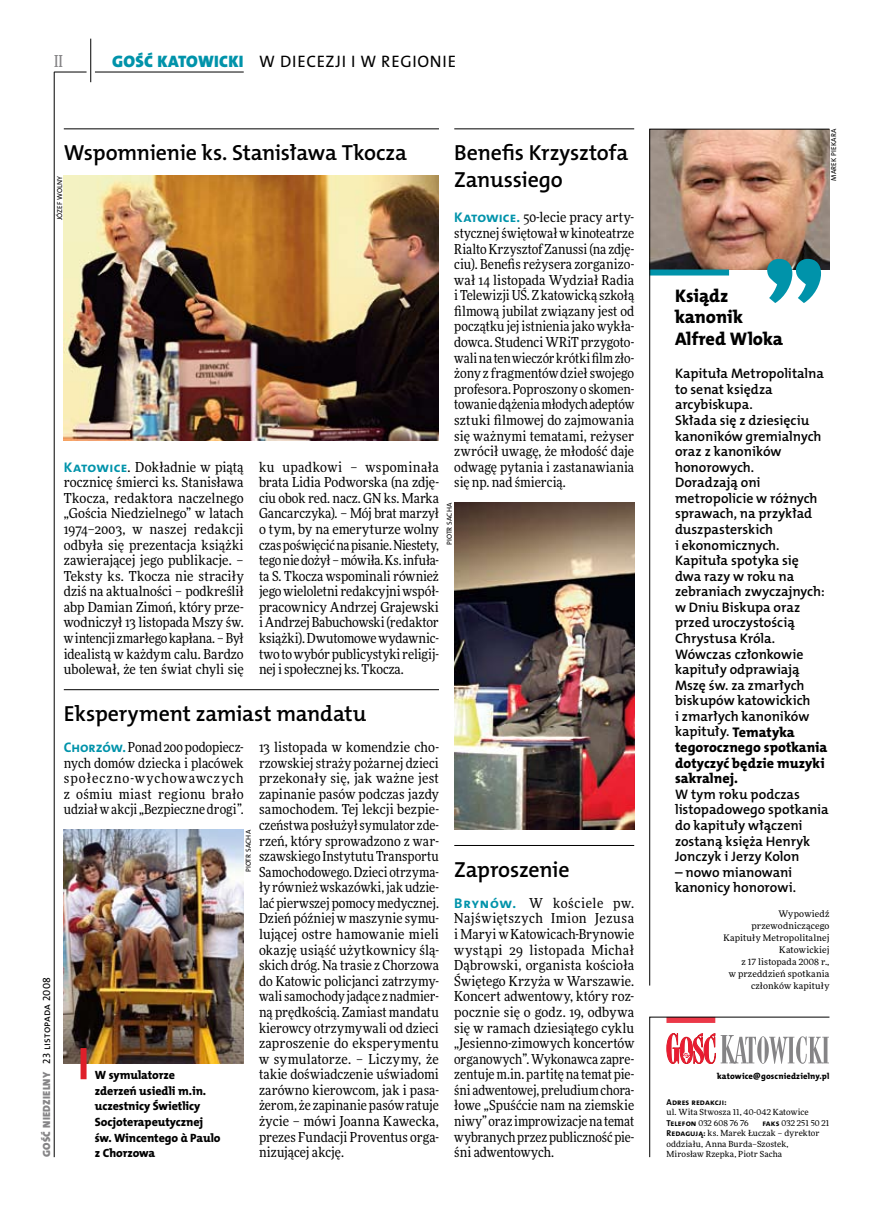
<style>
.page{position:relative;width:872px;height:1221px;background:#fff}
.page>*{position:absolute;margin:0;border:0;box-sizing:border-box;transform-origin:0 0}
.t1{font:21.9px/26.7px "The Mix HP6 Se Bld";letter-spacing:-.01em;color:#000}
.t2{font:18.3px/21.6px "The Mix HP8 Ex Bld";color:#000}
.t3{font:16.65px "The Mix HP5 Plain";color:#000}
.t4{font:16.65px "The Mix HP9 Blk";letter-spacing:.02em;color:#0093aa}
.t5{font:500 16.5px "Freeday Narrow";color:#858486;scale:.9 1}
.t6{font:14.1px/15.6px "The Mix HP8 Ex Bld";letter-spacing:.005em;color:#000}
.t7{font:13.8px/15.6px "Freeday Narrow News";color:#000;text-align:justify}
.t8{font:13.8px/15.6px "The Mix HP6 Se Bld";letter-spacing:-.005em;color:#000}
.t9{font:12px/15.6px "The Mix HP8 Ex Bld";letter-spacing:-.005em;color:#000}
.t10{font:10.5px "The Mix HP5 Plain";letter-spacing:.015em;color:#000}
.t11{font:9px/12px "Freeday News";letter-spacing:.015em;color:#000;text-align:right}
.t12{font:8.55px "The Mix HP8 Ex Bld";letter-spacing:.02em;color:#000}
.t13{font:8.55px "The Mix HP7 Bld";letter-spacing:.005em;color:#000}
.t14{font:8.4px/10.5px "Freeday News";letter-spacing:.01em;color:#000}
.t15{font:7.2px "The Mix HP5 Plain";letter-spacing:.015em;color:#000}
.s1{font-family:"The Mix HP7 Bld";font-size:13.95px;color:#0093aa}
.s2{font-family:"The Mix HP9 Blk";color:#858486}
.s3{font-family:"The Mix HP8 Ex Bld";font-size:14.1px}
.s4{font-family:"The Mix HP7 Bld";font-size:8.55px}
</style>
<div class="page">
<hr style="left:54px;top:72px;width:1px;height:1085px;background:#000">
<hr style="left:90px;top:39px;width:1px;height:43px;background:#000">
<hr style="left:54px;top:72px;width:33px;height:1px;background:#000">
<hr style="left:95px;top:72px;width:149px;height:1px;background:#000">
<svg style="left:649px;top:1016px;width:181px;height:141px"></svg>
<hr style="left:64px;top:129px;width:375px;height:1px;background:#000">
<hr style="left:64px;top:689px;width:375px;height:1px;background:#000">
<img style="left:64px;top:176px;width:375px;height:264px">
<img style="left:454px;top:503px;width:180px;height:327px">
<svg style="left:649px;top:129px;width:181px;height:856px"></svg>
<svg style="left:767px;top:259px;width:54px;height:44px"></svg>
<hr style="left:454px;top:129px;width:180px;height:1px;background:#000">
<hr style="left:454px;top:845px;width:180px;height:1px;background:#000">
<img style="left:64px;top:830px;width:180px;height:233px">
<div style="left:81px;top:1048px;width:6px;height:31px;background:#df1f2a"></div>
<p class="t5" style="left:54px;top:50px;width:11px">II</p>
<p class="t4" style="left:112px;top:50px;width:133px">GOŚĆ KATOWICKI</p>
<p class="t3" style="left:259px;top:50px;width:198px">W DI ECEZJI I W REGIONIE</p>
<h1 class="t1" style="left:454px;top:139px;width:176px">Benefis Krzysztofa<br>Zanussiego</h1>
<p class="t7" style="left:454px;top:209px;width:181px"><span class="s1">Katowice.</span> 50-lecie pracy arty&shy;stycznej świętował w kinoteatrze Rialto Krzysztof Zanussi (na zdję&shy;ciu). Benefis reżysera zorganizo&shy;wał 14 listopada Wydział Radia iTelewizji UŚ. Z katowicką szkołą filmową jubilat związany jest od początku jej istnienia jako wykła&shy;dowca. Studenci WRiT przygoto&shy;wali na ten wieczór krótki film zło&shy;żony z fragmentów dzieł swojego profesora. Poproszony o skomen&shy;towanie dążenia młodych adeptów sztuki filmowej do zajmowania się ważnymi tematami, reżyser zwrócił uwagę, że młodość daje odwagę pytania i zastanawiania się np. nad śmiercią.</p>
<h1 class="t1" style="left:64px;top:139px;width:345px">Wspomnienie ks. Stanisława Tkocza</h1>
<p class="t15" style="left:55px;top:220px;width:46px;rotate:-90deg">JÓZEF WOLNY</p>
<p class="t7" style="left:64px;top:459px;width:181px"><span class="s1">Katowice</span>. Dokładnie w piątą rocznicę śmierci ks. Stanisława Tkocza, redaktora naczelnego „Gościa Niedzielnego” w latach 1974–2003, w naszej redakcji odbyła się prezentacja książki zawierającej jego publikacje. – Teksty ks. Tkocza nie straciły dziś na aktualności – podkreślił abp Damian Zimoń, który prze&shy;wodniczył 13 listopada Mszy św. wintencji zmarłego kapłana. – Był idealistą w każdym calu. Bardzo ubolewał, że ten świat chyli się</p>
<p class="t7" style="left:259px;top:459px;width:181px">ku upadkowi – wspominała brata Lidia Podworska (na zdję&shy;ciu obok red. nacz. GN ks. Marka Gancarczyka). – Mój brat marzył o tym, by na emeryturze wolny czas poświęcić napisanie. Niestety, tego niedożył – mówiła. Ks.infuła&shy;ta S. Tkocza wspominali również jego wieloletni redakcyjni współ&shy;pracownicy Andrzej Grajewski iAndrzej Babuchowski (redaktor książki). Dwutomowe wydawnic&shy;two towybór publicystyki religij&shy;nej ispołecznej ks. Tkocza.</p>
<p class="t15" style="left:445px;top:545px;width:43px;rotate:-90deg">PIOTR SACHA</p>
<p class="t10" style="left:40px;top:1156px;width:181px;rotate:-90deg"><span class="s2">GOŚĆ NIEDZIELNY</span> 23 LISTOPADA 2008</p>
<h1 class="t1" style="left:64px;top:700px;width:304px">Eksperyment zamiast mandatu</h1>
<p class="t7" style="left:64px;top:739px;width:181px"><span class="s1">Chorzów.</span> Ponad 200 podopiecz&shy;nych domów dziecka i placówek społeczno-wychowawczych z ośmiu miast regionu brało udział wakcji „Bezpieczne drogi”.</p>
<p class="t7" style="left:259px;top:739px;width:181px">13 listopada w komendzie cho&shy;rzowskiej straży pożarnej dzieci przekonały się, jak ważne jest zapinanie pasów podczas jazdy samochodem. Tej lekcji bezpie&shy;czeństwa posłużył symulator zde&shy;rzeń, który sprowadzono z war&shy;szawskiego Instytutu Transportu Samochodowego. Dzieci otrzyma&shy;ły również wskazówki, jak udzie&shy;lać pierwszej pomocy medycznej.<br>Dzień później w maszynie symu&shy;lującej ostre hamowanie mieli okazję usiąść użytkownicy ślą&shy;skich dróg. Na trasie z Chorzowa do Katowic policjanci zatrzymy&shy;wali samochody jadące znadmier&shy;ną prędkością. Zamiast mandatu kierowcy otrzymywali od dzieci zaproszenie do eksperymentu w symulatorze. – Liczymy, że takie doświadczenie uświadomi zarówno kierowcom, jak i pasa&shy;żerom, że zapinanie pasów ratuje życie – mówi Joanna Kawecka, prezes Fundacji Proventus orga&shy;nizującej akcję.</p>
<p class="t15" style="left:244px;top:872px;width:43px;rotate:-90deg">PIOTR SACHA</p>
<p class="t9" style="left:95px;top:1067px;width:127px">W symulatorze<br>zderzeń usiedli m.in. uczestnicy Świetlicy<br>Socjoterapeutycznej św. Wincentego à Paulo z Chorzowa</p>
<h1 class="t1" style="left:454px;top:856px;width:117px">Zaproszenie</h1>
<p class="t7" style="left:454px;top:895px;width:181px"><span class="s1">Brynów.</span> W kościele pw.<br>Najświętszych Imion Jezusa i Maryi w Katowicach-Brynowie wystąpi 29 listopada Michał Dąbrowski, organista kościoła Świętego Krzyża w Warszawie.<br>Koncert adwentowy, który roz&shy;pocznie się o godz. 19, odbywa się w ramach dziesiątego cyklu „Jesienno-zimowych koncertów organowych”. Wykonawca zapre&shy;zentuje m.in. partitę na temat pie&shy;śni adwentowej, preludium chora&shy;łowe „Spuśćcie nam na ziemskie niwy” oraz improwizacje na temat wybranych przez publiczność pie&shy;śni adwentowych.</p>
<p class="t15" style="left:829px;top:181px;width:53px;rotate:-90deg">MAREK PIEKARA</p>
<h2 class="t2" style="left:675px;top:285px;width:110px">Ksiądz kanonik<br>Alfred Wloka</h2>
<p class="t8" style="left:675px;top:366px;width:151px">Kapituła Metropolitalna to senat księdza arcybiskupa.<br>Składa się z dziesięciu kanoników gremialnych oraz z kanoników honorowych.<br>Doradzają oni metropolicie w różnych sprawach, na przykład duszpasterskich<br>i ekonomicznych.<br>Kapituła spotyka się dwa razy w roku na zebraniach zwyczajnych: w Dniu Biskupa oraz przed uroczystością<br>Chrystusa Króla.<br>Wówczas członkowie kapituły odprawiają<br>Mszę św. za zmarłych biskupów katowickich<br>i zmarłych kanoników kapituły. <span class="s3">Tematyka</span></p>
<p class="t6" style="left:675px;top:739px;width:154px">tegorocznego spotkania dotyczyć będzie muzyki sakralnej.</p>
<p class="t8" style="left:675px;top:786px;width:155px">W tym roku podczas listopadowego spotkania do kapituły włączeni zostaną księża Henryk<br>Jonczyk i Jerzy Kolon</p>
<p class="t8" style="left:675px;top:864px;width:122px">– nowo mianowani kanonicy honorowi.</p>
<p class="t11" style="left:723px;top:907px;width:107px">Wypowiedź przewodniczącego<br>Kapituły Metropolitalnej<br>Katowickiej<br>z 17 listopada 2008 r.,<br>w przeddzień spotkania członków kapituły</p>
<p class="t12" style="left:717px;top:1070px;width:114px">katowice@goscniedzielny.pl</p>
<p class="t13" style="left:666px;top:1096px;width:62px">Adres redakcji:</p>
<p class="t14" style="left:666px;top:1106px;width:144px">ul. Wita Stwosza 11, 40-042 Katowice<br><span class="s4">Telefon</span> 032 608 76 76</p>
<p class="t14" style="left:666px;top:1117px;width:164px;text-indent:96px"><span class="s4">faks</span> 032 251 50 21<br><span class="s4">Redagują:</span> ks. Marek Łuczak – dyrektor oddziału, Anna Burda–Szostek,<br>Mirosław Rzepka, Piotr Sacha</p>
</div>
